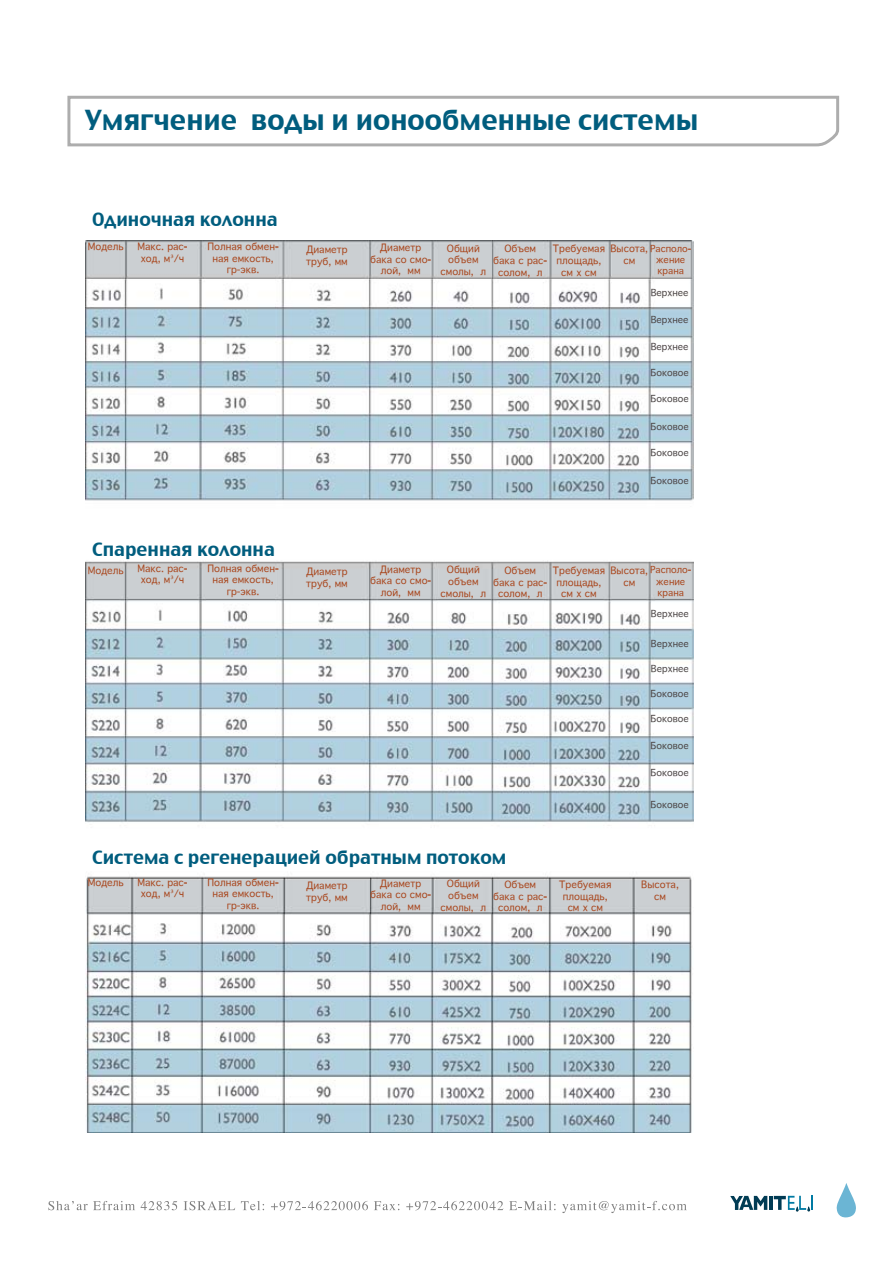
<style>
.page{position:relative;width:893px;height:1263px;background:#fff}
.page>*{position:absolute;margin:0;border:0;box-sizing:border-box;transform-origin:0 0}
.t1{font:27px "Charcoal CY";color:#005d7e}
.t2{font:18px "Charcoal CY";color:#005d7e}
.t3{font:9.75px/11.7px "Priamoj Prop";color:#a9471e;text-align:center}
.t4{font:9.3px "Priamoj Prop";color:#4b4545}
.t5{font:9.3px/11.1px "Priamoj Prop";color:#a9471e}
.s1{font-family:"Minion Pro"}
.s2{font-size:9.75px}
</style>
<div class="page">
<svg style="left:67px;top:95px;width:773px;height:52px"></svg>
<svg style="left:730px;top:1196px;width:37px;height:14px"></svg>
<hr style="left:769px;top:1196px;width:4px;height:14px;background:#003b54">
<svg style="left:774px;top:1196px;width:39px;height:16px"></svg>
<svg style="left:836px;top:1183px;width:20px;height:35px"></svg>
<svg style="left:48px;top:1201px;width:87px;height:9px"></svg>
<svg style="left:141px;top:1201px;width:36px;height:9px"></svg>
<svg style="left:184px;top:1201px;width:51px;height:9px"></svg>
<svg style="left:241px;top:1201px;width:23px;height:9px"></svg>
<svg style="left:271px;top:1201px;width:97px;height:9px"></svg>
<svg style="left:374px;top:1201px;width:25px;height:9px"></svg>
<svg style="left:406px;top:1201px;width:97px;height:9px"></svg>
<svg style="left:509px;top:1201px;width:47px;height:9px"></svg>
<svg style="left:562px;top:1201px;width:125px;height:12px"></svg>
<img style="left:85px;top:241px;width:609px;height:891px">
<h1 class="t1" style="left:85px;top:103px;width:615px">Умягчение воды и ионообменные системы</h1>
<h2 class="t2" style="left:92px;top:208px;width:187px">Одиночная колонна</h2>
<p class="t3" style="left:88px;top:240px;width:37px">Модель</p>
<p class="t3" style="left:138px;top:240px;width:51px">Макс. расх ход, м<span class="s1">³</span>/ч</p>
<p class="t3" style="left:207px;top:240px;width:72px">Полная обменн ная емкость, гр-экв.</p>
<p class="t3" style="left:306px;top:244px;width:43px;text-align:left">Диаметр труб, мм</p>
<p class="t3" style="left:370px;top:241px;width:62px">Диаметр бака со смол лой, мм</p>
<p class="t3" style="left:440px;top:242px;width:47px">Общий объем смолы, л</p>
<p class="t3" style="left:493px;top:242px;width:55px">Объем бака с расс солом, л</p>
<p class="t3" style="left:553px;top:242px;width:54px">Требуемая площадь, см х см</p>
<p class="t5" style="left:610px;top:243px;width:82px"><span class="s2">Высота,</span> Располож</p>
<p class="t3" style="left:623px;top:254px;width:13px">cм</p>
<p class="t5" style="left:656px;top:254px;width:31px">жение крана</p>
<h2 class="t2" style="left:92px;top:537px;width:184px">Спаренная колонна</h2>
<p class="t4" style="left:651px;top:286px;width:39px">Верхнее</p>
<p class="t4" style="left:651px;top:314px;width:39px">Верхнее</p>
<p class="t4" style="left:651px;top:341px;width:39px">Верхнее</p>
<p class="t4" style="left:650px;top:366px;width:40px">Боковое</p>
<p class="t4" style="left:650px;top:393px;width:40px">Боковое</p>
<p class="t4" style="left:650px;top:421px;width:40px">Боковое</p>
<p class="t4" style="left:650px;top:447px;width:40px">Боковое</p>
<p class="t4" style="left:650px;top:475px;width:40px">Боковое</p>
<p class="t3" style="left:88px;top:564px;width:37px">Модель</p>
<p class="t3" style="left:138px;top:562px;width:51px">Макс. расх ход, м<span class="s1">³</span>/ч</p>
<p class="t3" style="left:207px;top:562px;width:72px">Полная обменн ная емкость, гр-экв.</p>
<p class="t3" style="left:306px;top:565px;width:43px;text-align:left">Диаметр труб, мм</p>
<p class="t3" style="left:370px;top:563px;width:62px">Диаметр бака со смол лой, мм</p>
<p class="t3" style="left:440px;top:564px;width:47px">Общий объем смолы, л</p>
<p class="t3" style="left:493px;top:564px;width:55px">Объем бака с расс солом, л</p>
<p class="t3" style="left:553px;top:564px;width:54px">Требуемая площадь, см х см</p>
<p class="t5" style="left:610px;top:564px;width:82px"><span class="s2">Высота,</span> Располож</p>
<p class="t3" style="left:623px;top:576px;width:13px">cм</p>
<p class="t5" style="left:656px;top:575px;width:31px">жение крана</p>
<p class="t4" style="left:651px;top:607px;width:39px">Верхнее</p>
<p class="t4" style="left:651px;top:638px;width:39px">Верхнее</p>
<p class="t4" style="left:651px;top:663px;width:39px">Верхнее</p>
<p class="t4" style="left:650px;top:687px;width:40px">Боковое</p>
<p class="t4" style="left:650px;top:713px;width:40px">Боковое</p>
<p class="t4" style="left:650px;top:740px;width:40px">Боковое</p>
<p class="t4" style="left:650px;top:767px;width:40px">Боковое</p>
<p class="t4" style="left:650px;top:799px;width:40px">Боковое</p>
<h2 class="t2" style="left:92px;top:846px;width:416px">Система с регенерацией обратным потоком</h2>
<p class="t3" style="left:88px;top:876px;width:37px">Модель</p>
<p class="t3" style="left:138px;top:876px;width:51px">Макс. расх ход, м<span class="s1">³</span>/ч</p>
<p class="t3" style="left:207px;top:876px;width:72px">Полная обменн ная емкость, гр-экв.</p>
<p class="t3" style="left:306px;top:879px;width:43px;text-align:left">Диаметр труб, мм</p>
<p class="t3" style="left:370px;top:877px;width:62px">Диаметр бака со смол лой, мм</p>
<p class="t3" style="left:440px;top:878px;width:47px">Общий объем смолы, л</p>
<p class="t3" style="left:493px;top:878px;width:55px">Объем бака с расс солом, л</p>
<p class="t3" style="left:559px;top:878px;width:54px">Требуемая площадь, см х см</p>
<p class="t3" style="left:641px;top:878px;width:39px">Высота, cм</p>
</div>
